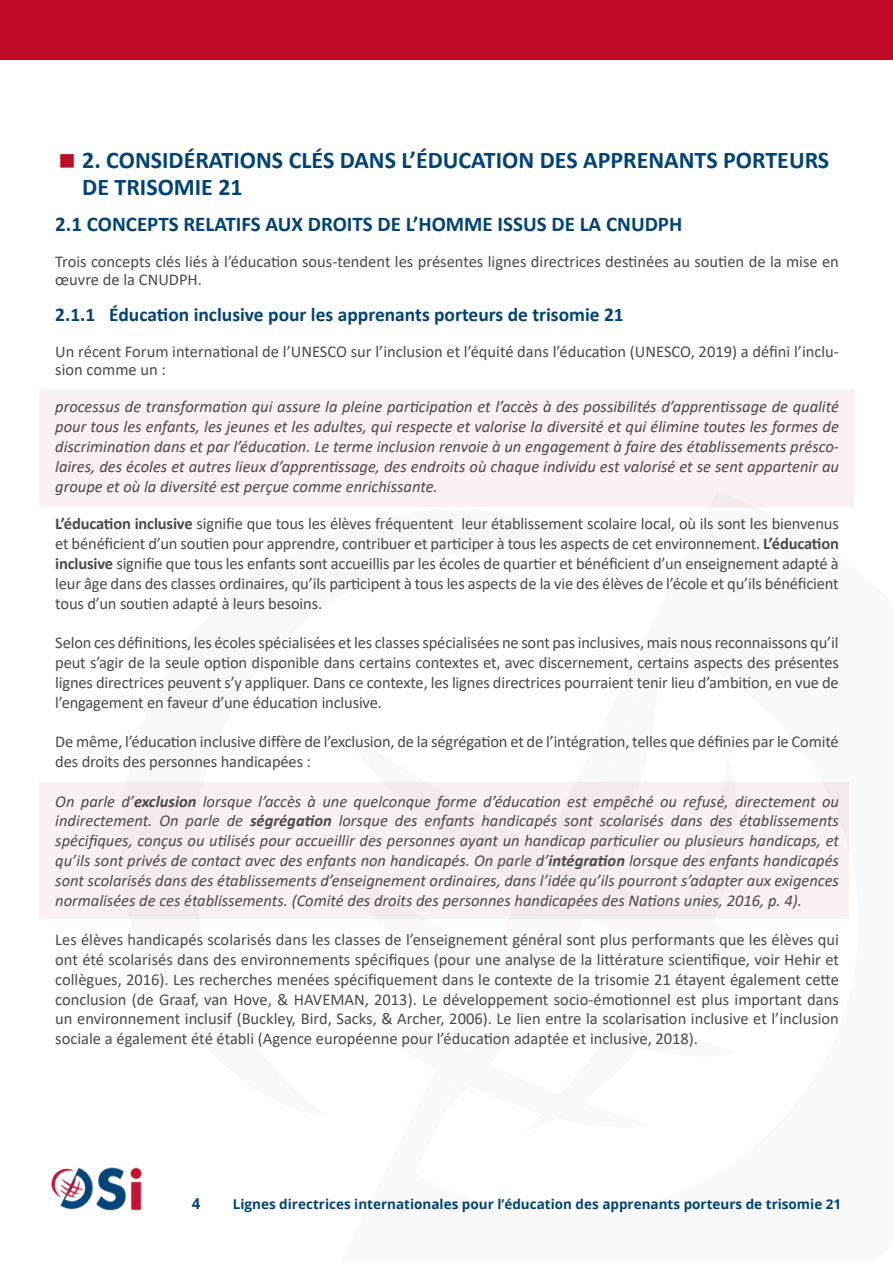
<style>
.page{position:relative;width:893px;height:1263px;background:#fff}
.page>*{position:absolute;margin:0;border:0;box-sizing:border-box;transform-origin:0 0}
.t1{font:700 24px/27px "Calibri";color:#004379}
.t2{font:700 21px "Calibri";color:#004379}
.t3{font:700 19.5px "Calibri";color:#004379}
.t4{font:16.5px/19.8px "Calibri";letter-spacing:-.01em;color:#4a4a49}
.t5{font:italic 16.5px/19.8px "Calibri";color:#4a4a49;text-align:justify}
.t6{font:700 15px "Open Sans";color:#004379}
.t7{font:700 13.5px "Open Sans";color:#004379}
.s1{font-weight:700}
</style>
<div class="page">
<div style="left:0;top:0;width:893px;height:60px;background:#c10a27"></div>
<img style="left:51px;top:1167px;width:91px;height:44px">
<div style="left:39px;top:782px;width:810px;height:137px;background:#fbf0f2"></div>
<div style="left:39px;top:389px;width:815px;height:117px;background:#fbf0f2"></div>
<h1 class="t1" style="left:82px;top:146px;width:748px">2. CONSIDÉRATIONS CLÉS DANS L’ÉDUCATION DES APPRENANTS PORTEURS<br>DE TRISOMIE 21</h1>
<p class="t2" style="left:55px;top:209px;width:629px">2.1 CONCEPTS RELATIFS AUX DROITS DE L’HOMME ISSUS DE LA CNUDPH</p>
<p class="t4" style="left:55px;top:252px;width:785px;line-height:18px">Trois concepts clés liés à l’éducation sous-tendent les présentes lignes directrices destinées au soutien de la mise en œuvre de la CNUDPH.</p>
<p class="t3" style="left:55px;top:300px;width:570px">2.1.1 Éducation inclusive pour les apprenants porteurs de trisomie 21</p>
<p class="t4" style="left:55px;top:342px;width:785px;line-height:18px">Un récent Forum international de l’UNESCO sur l’inclusion et l’équité dans l’éducation (UNESCO, 2019) a défini l’inclu&shy;sion comme un :</p>
<p class="t5" style="left:55px;top:396px;width:785px">processus de transformation qui assure la pleine participation et l’accès à des possibilités d’apprentissage de qualité pour tous les enfants, les jeunes et les adultes, qui respecte et valorise la diversité et qui élimine toutes les formes de discrimination dans et par l’éducation. Le terme inclusion renvoie à un engagement à faire des établissements présco&shy;laires, des écoles et autres lieux d’apprentissage, des endroits où chaque individu est valorisé et se sent appartenir au groupe et où la diversité est perçue comme enrichissante.</p>
<p class="t4" style="left:55px;top:514px;width:785px;text-align:justify"><span class="s1">L’éducation inclusive</span> signifie que tous les élèves fréquentent leur établissement scolaire local, où ils sont les bienvenus et bénéficient d’un soutien pour apprendre, contribuer et participer à tous les aspects de cet environnement. <span class="s1">L’éducation inclusive</span> signifie que tous les enfants sont accueillis par les écoles de quartier et bénéficient d’un enseignement adapté à leur âge dans des classes ordinaires, qu’ils participent à tous les aspects de la vie des élèves de l’école et qu’ils bénéficient tous d’un soutien adapté à leurs besoins.</p>
<p class="t4" style="left:55px;top:632px;width:785px;text-align:justify">Selon ces définitions, les écoles spécialisées et les classes spécialisées ne sont pas inclusives, mais nous reconnaissons qu’il peut s’agir de la seule option disponible dans certains contextes et, avec discernement, certains aspects des présentes lignes directrices peuvent s’y appliquer. Dans ce contexte, les lignes directrices pourraient tenir lieu d’ambition, en vue de l’engagement en faveur d’une éducation inclusive.</p>
<p class="t4" style="left:55px;top:731px;width:785px">De même, l’éducation inclusive diffère de l’exclusion, de la ségrégation et de l’intégration, telles que définies par le Comité des droits des personnes handicapées :</p>
<p class="t5" style="left:55px;top:790px;width:785px">On parle d’<span class="s1">exclusion</span> lorsque l’accès à une quelconque forme d’éducation est empêché ou refusé, directement ou indirectement. On parle de <span class="s1">ségrégation</span> lorsque des enfants handicapés sont scolarisés dans des établissements spécifiques, conçus ou utilisés pour accueillir des personnes ayant un handicap particulier ou plusieurs handicaps, et qu’ils sont privés de contact avec des enfants non handicapés. On parle d’<span class="s1">intégration</span> lorsque des enfants handicapés sont scolarisés dans des établissements d’enseignement ordinaires, dans l’idée qu’ils pourront s’adapter aux exigences normalisées de ces établissements. (Comité des droits des personnes handicapées des Nations unies, 2016, p. 4).</p>
<p class="t4" style="left:55px;top:929px;width:785px;text-align:justify">Les élèves handicapés scolarisés dans les classes de l’enseignement général sont plus performants que les élèves qui ont été scolarisés dans des environnements spécifiques (pour une analyse de la littérature scientifique, voir Hehir et collègues, 2016). Les recherches menées spécifiquement dans le contexte de la trisomie 21 étayent également cette conclusion (de Graaf, van Hove, &amp; HAVEMAN, 2013). Le développement socio-émotionnel est plus important dans un environnement inclusif (Buckley, Bird, Sacks, &amp; Archer, 2006). Le lien entre la scolarisation inclusive et l’inclusion sociale a également été établi (Agence européenne pour l’éducation adaptée et inclusive, 2018).</p>
<p class="t6" style="left:192px;top:1192px;width:10px">4</p>
<p class="t7" style="left:233px;top:1194px;width:610px">Lignes directrices internationales pour l’éducation des apprenants porteurs de trisomie 21</p>
</div>
